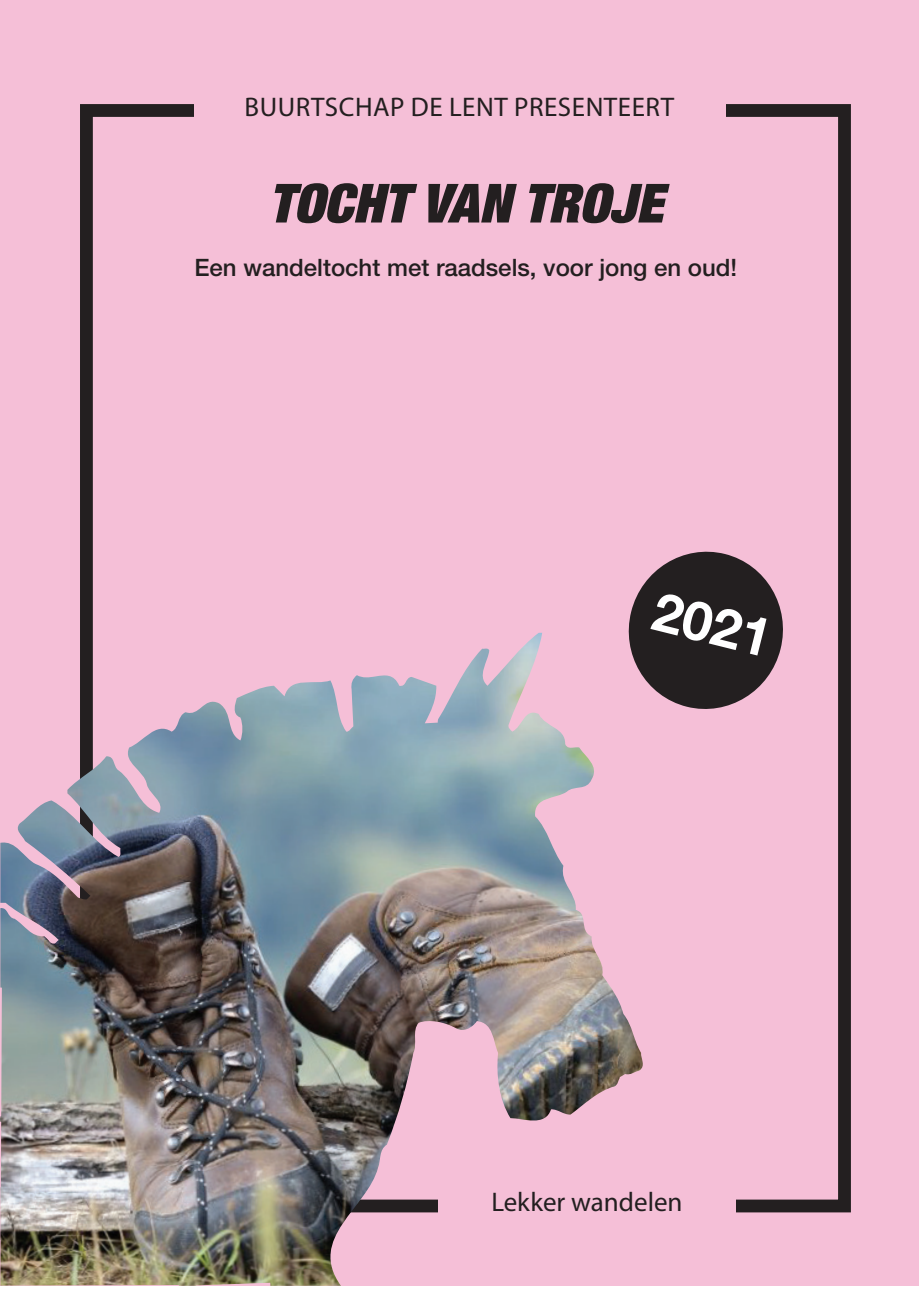
<style>
.page{position:relative;width:919px;height:1289px;background:#fff}
.page>*{position:absolute;margin:0;border:0;box-sizing:border-box;transform-origin:0 0}
.t1{font:italic 900 condensed 54px "Helvetica Neue LT Std";color:#231f20}
.t2{font:700 54px "Helvetica Neue LT Std";color:#fff}
.t3{font:27px "Myriad Pro";letter-spacing:.02em;color:#231f20}
.t4{font:27px "Myriad Pro";color:#231f20}
.t5{font:500 24px "Helvetica Neue LT Std";color:#231f20}
</style>
<div class="page">
<div style="left:0;top:0;width:918px;height:1285px;background:#f5bfd7"></div>
<svg style="left:628px;top:551px;width:155px;height:158px"></svg>
<div style="left:80px;top:104px;width:770px;height:1108px;border:13px solid #231f20"></div>
<img style="left:0;top:632px;width:646px;height:653px">
<div style="left:194px;top:96px;width:531px;height:36px;background:#f5bfd7"></div>
<div style="left:438px;top:1191px;width:297px;height:24px;background:#f5bfd7"></div>
<p class="t3" style="left:244px;top:90px;width:431px">BUURTSCHAP DE LENT PRESENTEERT</p>
<h1 class="t1" style="left:268px;top:169px;width:396px">TOCHT VAN TROJE</h1>
<p class="t5" style="left:194px;top:253px;width:544px">Een wandeltocht met raadsels, voor jong en oud!</p>
<h1 class="t2" style="left:662px;top:577px;width:122px;rotate:14deg">2021</h1>
<p class="t4" style="left:491px;top:1185px;width:193px">Lekker wandelen</p>
</div>
